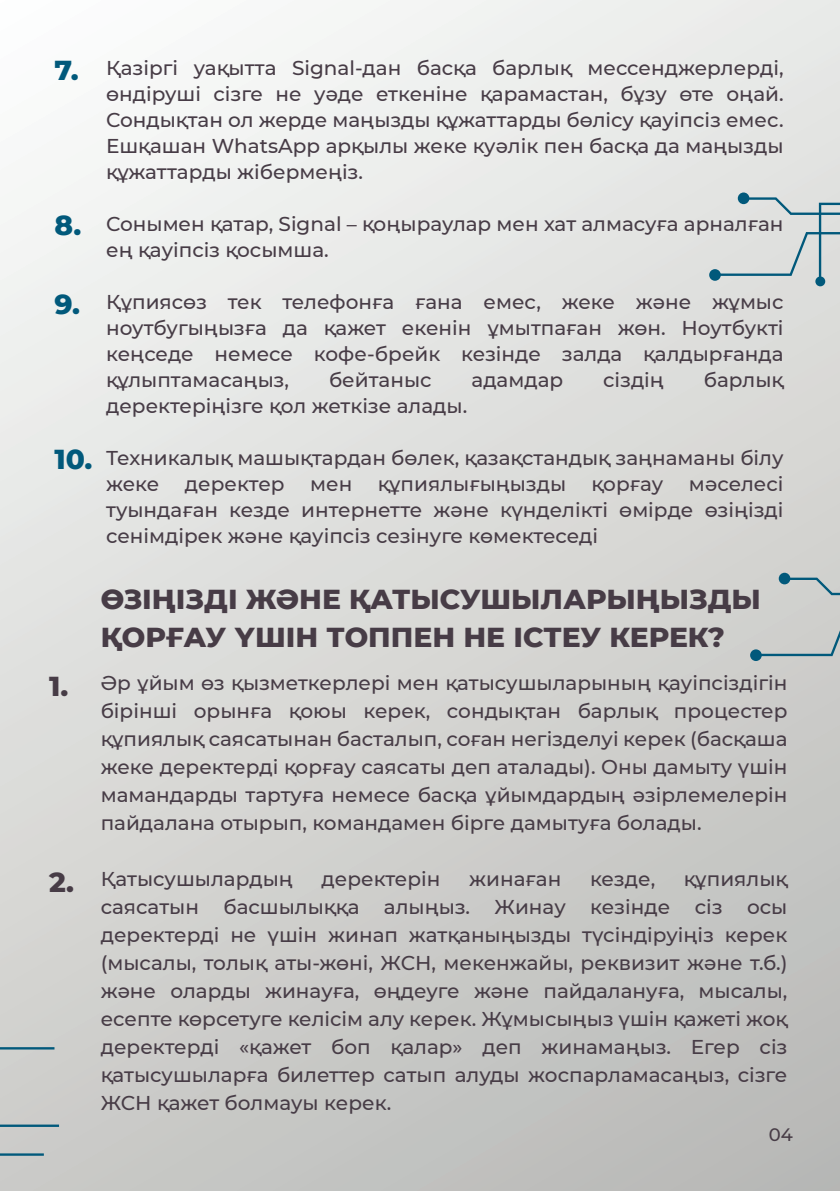
<style>
.page{position:relative;width:840px;height:1191px;background:#fff}
.page>*{position:absolute;margin:0;border:0;box-sizing:border-box;transform-origin:0 0}
.t1{font:800 28px/38px "Montserrat";color:#473c46}
.t2{font:800 28px "Montserrat";color:#01597b}
.t3{font:500 20px/28px "Montserrat";color:#473c46;text-align:justify}
.t4{font:500 18px "Montserrat";color:#473c46}
</style>
<div class="page">
<div style="left:0;top:0;width:839px;height:1191px;background:linear-gradient(to bottom,#f4f5f3,#c0c0bd)"></div>
<svg style="left:749px;top:649px;width:12px;height:12px"></svg>
<svg style="left:759px;top:612px;width:80px;height:44px;background:#c2c7c6"></svg>
<svg style="left:778px;top:558px;width:61px;height:37px;background:#bbc4c5"></svg>
<div style="left:0;top:1047px;width:59px;height:108px;background:#cecdcb"></div>
<svg style="left:708px;top:269px;width:12px;height:12px"></svg>
<svg style="left:718px;top:178px;width:121px;height:109px;background:#cfd6d7"></svg>
<h1 class="t2" style="left:54px;top:49px;width:26px">7.</h1>
<h1 class="t2" style="left:54px;top:205px;width:28px">8.</h1>
<h1 class="t2" style="left:54px;top:283px;width:27px">9.</h1>
<h1 class="t2" style="left:54px;top:438px;width:40px">10.</h1>
<p class="t3" style="left:106px;top:54px;width:678px;line-height:26px">Қазіргі уақытта Signal-дан басқа барлық мессенджерлерді, өндіруші сізге не уәде еткеніне қарамастан, бұзу өте оңай.<br>Сондықтан ол жерде маңызды құжаттарды бөлісу қауіпсіз емес.<br>Ешқашан WhatsApp арқылы жеке куәлік пен басқа да маңызды құжаттарды жібермеңіз.</p>
<p class="t3" style="left:106px;top:210px;width:678px;line-height:26px">Сонымен қатар, Signal – қоңыраулар мен хат алмасуға арналған ең қауіпсіз қосымша.</p>
<p class="t3" style="left:106px;top:288px;width:678px;line-height:26px">Құпиясөз тек телефонға ғана емес, жеке және жұмыс ноутбугыңызға да қажет екенін ұмытпаған жөн. Ноутбукті кеңседе немесе кофе-брейк кезінде залда қалдырғанда құлыптамасаңыз,</p>
<p class="t3" style="left:329px;top:365px;width:104px">бейтаныс</p>
<p class="t3" style="left:471px;top:365px;width:93px">адамдар</p>
<p class="t3" style="left:603px;top:365px;width:62px">сіздің</p>
<p class="t3" style="left:703px;top:365px;width:81px">барлық</p>
<p class="t3" style="left:106px;top:391px;width:362px">деректеріңізге қол жеткізе алады.</p>
<p class="t3" style="left:106px;top:444px;width:678px;line-height:26px">Техникалық машықтардан бөлек, қазақстандық заңнаманы білу жеке</p>
<p class="t3" style="left:106px;top:470px;width:678px;line-height:26px;text-indent:582px">мәселесі туындаған кезде интернетте және күнделікті өмірде өзіңізді сенімдірек және қауіпсіз сезінуге көмектеседі</p>
<p class="t3" style="left:185px;top:469px;width:101px">деректер</p>
<p class="t3" style="left:310px;top:469px;width:44px">мен</p>
<p class="t3" style="left:377px;top:469px;width:190px">құпиялығыңызды</p>
<p class="t3" style="left:591px;top:469px;width:73px">қорғау</p>
<h1 class="t1" style="left:49px;top:666px;width:21px">1.</h1>
<h1 class="t1" style="left:49px;top:862px;width:26px">2.</h1>
<h1 class="t1" style="left:101px;top:579px;width:661px">ӨЗІҢІЗДІ ЖӘНЕ ҚАТЫСУШЫЛАРЫҢЫЗДЫ<br>ҚОРҒАУ ҮШІН ТОППЕН НЕ ІСТЕУ КЕРЕК?</h1>
<p class="t3" style="left:101px;top:668px;width:687px">Әр ұйым өз қызметкерлері мен қатысушыларының қауіпсіздігін бірінші орынға қоюы керек, сондықтан барлық процестер құпиялық саясатынан басталып, соған негізделуі керек (басқаша жеке деректерді қорғау саясаты деп аталады). Оны дамыту үшін мамандарды тартуға немесе басқа ұйымдардың әзірлемелерін пайдалана отырып, командамен бірге дамытуға болады.</p>
<p class="t3" style="left:101px;top:864px;width:193px">Қатысушылардың</p>
<p class="t3" style="left:321px;top:864px;width:120px">деректерін</p>
<p class="t3" style="left:469px;top:864px;width:93px">жинаған</p>
<p class="t3" style="left:589px;top:864px;width:67px">кезде,</p>
<p class="t3" style="left:101px;top:864px;width:687px;text-indent:583px">құпиялық саясатын басшылыққа алыңыз. Жинау кезінде сіз осы деректерді не үшін жинап жатқаныңызды түсіндіруіңіз керек (мысалы, толық аты-жөні, ЖСН, мекенжайы, реквизит және т.б.) және оларды жинауға, өңдеуге және пайдалануға, мысалы, есепте көрсетуге келісім алу керек. Жұмысыңыз үшін қажеті жоқ деректерді «қажет боп қалар» деп жинамаңыз. Егер сіз қатысушыларға билеттер сатып алуды жоспарламасаңыз, сізге ЖСН қажет болмауы керек.</p>
<p class="t4" style="left:768px;top:1121px;width:26px">04</p>
</div>
